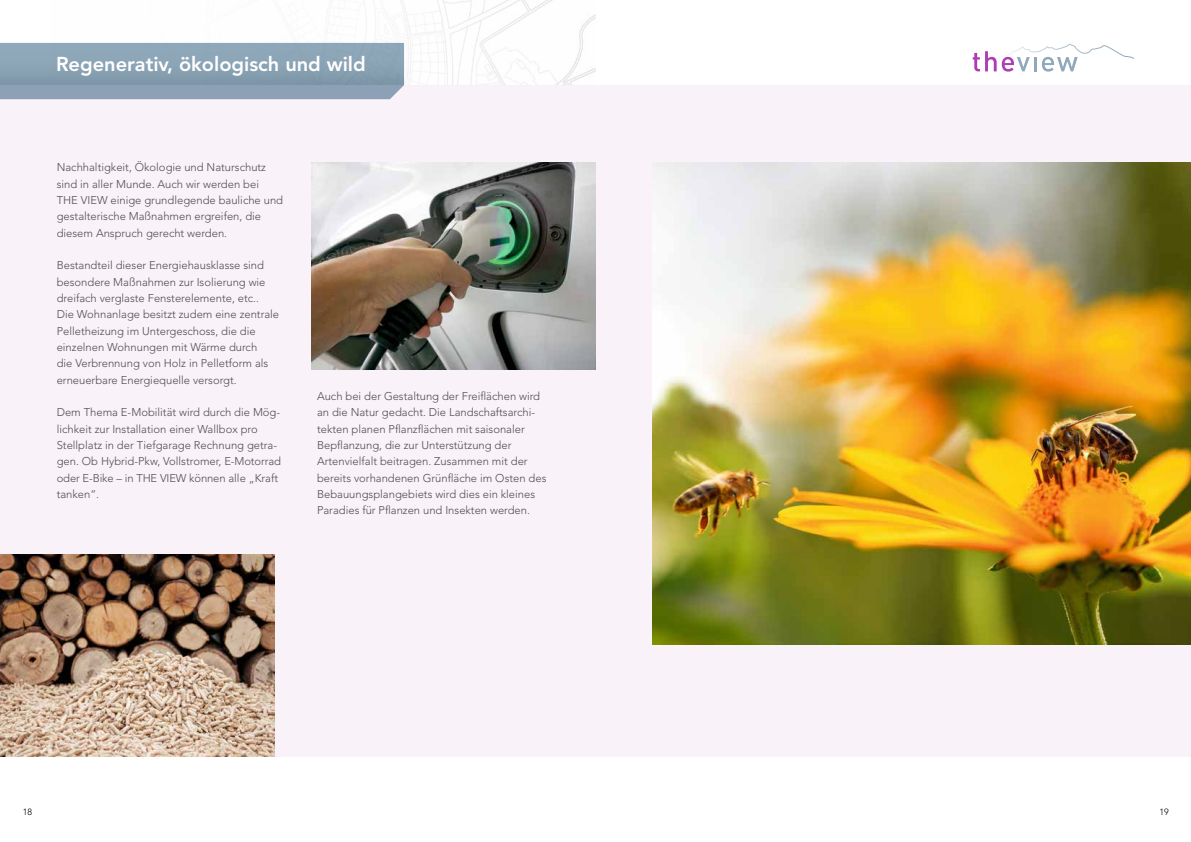
<style>
.page{position:relative;width:1191px;height:842px;background:#fff}
.page>*{position:absolute;margin:0;border:0;box-sizing:border-box;transform-origin:0 0}
.t1{font:800 20px "Avenir LT Std";color:#fff}
.t2{font:300 11.2px/16.3px "Avenir LT Std";color:#4e4e4d}
.t3{font:300 9px "Avenir LT Std";color:#000}
</style>
<div class="page">
<img style="left:0;top:0;width:595px;height:85px">
<div style="left:0;top:85px;width:1191px;height:672px;background:#f9f2f9"></div>
<img style="left:312px;top:163px;width:283px;height:206px">
<img style="left:0;top:555px;width:275px;height:202px">
<img style="left:652px;top:162px;width:539px;height:482px">
<svg style="left:972px;top:43px;width:162px;height:29px"></svg>
<div style="left:0;top:85px;width:404px;height:14px;background:#8ca0b6"></div>
<div style="left:0;top:43px;width:404px;height:42px;background:linear-gradient(to right,#8aa3b4,#88a1b2)"></div>
<h1 class="t1" style="left:56px;top:52px;width:311px">Regenerativ, ökologisch und wild</h1>
<p class="t2" style="left:57px;top:160px;width:228px">Nachhaltigkeit, Ökologie und Naturschutz sind in aller Munde. Auch wir werden bei<br>THE VIEW einige grundlegende bauliche und gestalterische Maßnahmen ergreifen, die diesem Anspruch gerecht werden.</p>
<p class="t2" style="left:57px;top:257px;width:224px">Bestandteil dieser Energiehausklasse sind besondere Maßnahmen zur Isolierung wie dreifach verglaste Fensterelemente, etc..<br>Die Wohnanlage besitzt zudem eine zentrale Pelletheizung im Untergeschoss, die die einzelnen Wohnungen mit Wärme durch<br>die Verbrennung von Holz in Pelletform als erneuerbare Energiequelle versorgt.</p>
<p class="t2" style="left:57px;top:404px;width:226px">Dem Thema E-Mobilität wird durch die Mög&shy;lichkeit zur Installation einer Wallbox pro Stellplatz in der Tiefgarage Rechnung getra&shy;gen. Ob Hybrid-Pkw, Vollstromer, E-Motorrad oder E-Bike – in THE VIEW können alle „Kraft tanken“.</p>
<p class="t2" style="left:317px;top:388px;width:231px">Auch bei der Gestaltung der Freiflächen wird an die Natur gedacht. Die Landschaftsarchi&shy;tekten planen Pflanzflächen mit saisonaler Bepflanzung, die zur Unterstützung der Artenvielfalt beitragen. Zusammen mit der bereits vorhandenen Grünfläche im Osten des Bebauungsplangebiets wird dies ein kleines Paradies für Pflanzen und Insekten werden.</p>
<p class="t3" style="left:23px;top:806px;width:11px">18</p>
<p class="t3" style="left:1159px;top:806px;width:11px">19</p>
</div>
